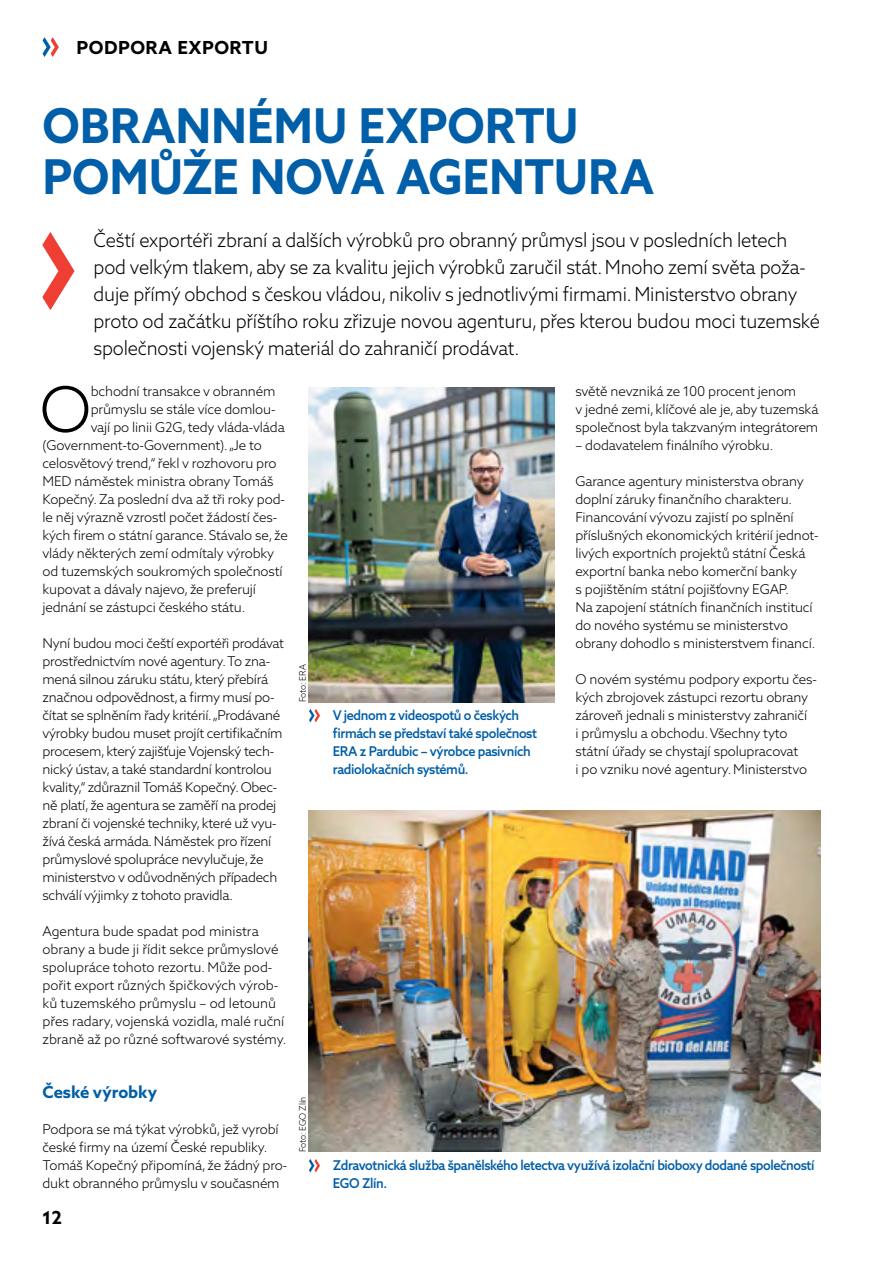
<style>
.page{position:relative;width:893px;height:1263px;background:#fff}
.page>*{position:absolute;margin:0;border:0;box-sizing:border-box;transform-origin:0 0}
.t1{font:300 63.15px "Azo Sans 2";color:#000}
.t2{font:700 48px/51px "Azo Sans 2";letter-spacing:-.005em;color:#005fa8;scale:.95 1}
.t3{font:300 19.5px/27px "Azo Sans 2";letter-spacing:-.01em;color:#000;scale:.95 1}
.t4{font:700 18px "Azo Sans 2";letter-spacing:.025em;color:#000}
.t5{font:700 16.5px "Azo Sans 2";color:#005fa8}
.t6{font:300 13.5px/18px "Azo Sans 2";letter-spacing:-.01em;color:#000}
.t7{font:500 13.5px/18px "Azo Sans 2";letter-spacing:-.03em;color:#005fa8;scale:.95 1}
.t8{font:300 9px "Azo Sans 2";letter-spacing:-.01em;color:#000;scale:.95 1}
</style>
<div class="page">
<svg style="left:43px;top:37px;width:16px;height:20px"></svg>
<svg style="left:42px;top:232px;width:32px;height:78px"></svg>
<img style="left:309px;top:388px;width:245px;height:314px">
<img style="left:309px;top:810px;width:512px;height:342px">
<svg style="left:309px;top:709px;width:11px;height:13px"></svg>
<svg style="left:309px;top:1159px;width:11px;height:13px"></svg>
<h3 class="t4" style="left:77px;top:37px;width:191px">PODPORA EXPORTU</h3>
<h2 class="t2" style="left:43px;top:101px;width:646px">OBRANNÉMU EXPORTU<br>POMŮŽE NOVÁ AGENTURA</h2>
<p class="t3" style="left:94px;top:227px;width:766px">Čeští exportéři zbraní a dalších výrobků pro obranný průmysl jsou v posledních letech pod velkým tlakem, aby se za kvalitu jejich výrobků zaručil stát. Mnoho zemí světa poža&shy;duje přímý obchod s českou vládou, nikoliv s jednotlivými firmami. Ministerstvo obrany proto od začátku příštího roku zřizuje novou agenturu, přes kterou budou moci tuzemské společnosti vojenský materiál do zahraničí prodávat.</p>
<h1 class="t1" style="left:39px;top:372px;width:53px">O</h1>
<p class="t6" style="left:91px;top:382px;width:186px">bchodní transakce v obranném</p>
<p class="t6" style="left:575px;top:382px;width:244px">světě nevzniká ze 100 procent jenom<br>v jedné zemi, klíčové ale je, aby tuzemská společnost byla takzvaným integrátorem</p>
<p class="t6" style="left:575px;top:436px;width:199px">– dodavatelem finálního výrobku.</p>
<p class="t6" style="left:575px;top:472px;width:245px">Garance agentury ministerstva obrany doplní záruky finančního charakteru.<br>Financování vývozu zajistí po splnění příslušných ekonomických kritérií jednot&shy;livých exportních projektů státní Česká exportní banka nebo komerční banky<br>s pojištěním státní pojišťovny EGAP.<br>Na zapojení státních finančních institucí do nového systému se ministerstvo obrany dohodlo s ministerstvem financí.</p>
<p class="t6" style="left:575px;top:670px;width:243px">O novém systému podpory exportu čes&shy;kých zbrojovek zástupci rezortu obrany zároveň jednali s ministerstvy zahraničí<br>i průmyslu a obchodu. Všechny tyto státní úřady se chystají spolupracovat<br>i po vzniku nové agentury. Ministerstvo</p>
<p class="t6" style="left:91px;top:400px;width:186px">průmyslu se stále více domlou-</p>
<p class="t6" style="left:91px;top:418px;width:196px">vají po linii G2G, tedy vláda-vláda</p>
<p class="t6" style="left:43px;top:436px;width:221px">(Government-to-Government). „Je to</p>
<p class="t6" style="left:43px;top:454px;width:236px">celosvětový trend,“ řekl v rozhovoru pro</p>
<p class="t6" style="left:43px;top:472px;width:232px">MED náměstek ministra obrany Tomáš</p>
<p class="t6" style="left:43px;top:490px;width:244px">Kopečný. Za poslední dva až tři roky pod-</p>
<p class="t6" style="left:43px;top:508px;width:236px">le něj výrazně vzrostl počet žádostí čes-</p>
<p class="t6" style="left:43px;top:526px;width:247px">kých firem o státní garance. Stávalo se, že</p>
<p class="t6" style="left:43px;top:544px;width:233px">vlády některých zemí odmítaly výrobky</p>
<p class="t6" style="left:43px;top:562px;width:242px">od tuzemských soukromých společností</p>
<p class="t6" style="left:43px;top:580px;width:215px">kupovat a dávaly najevo, že preferují</p>
<p class="t6" style="left:43px;top:598px;width:204px">jednání se zástupci českého státu.</p>
<p class="t6" style="left:43px;top:634px;width:243px">Nyní budou moci čeští exportéři prodávat prostřednictvím nové agentury. To zna&shy;mená silnou záruku státu, který přebírá značnou odpovědnost, a firmy musí po&shy;čítat se splněním řady kritérií. „Prodávané výrobky budou muset projít certifikačním procesem, který zajišťuje Vojenský tech&shy;nický ústav, a také standardní kontrolou kvality,“ zdůraznil Tomáš Kopečný. Obec&shy;ně platí, že agentura se zaměří na prodej zbraní či vojenské techniky, které už vyu&shy;žívá česká armáda. Náměstek pro řízení průmyslové spolupráce nevylučuje, že ministerstvo v odůvodněných případech schválí výjimky z tohoto pravidla.</p>
<p class="t6" style="left:43px;top:922px;width:245px">Agentura bude spadat pod ministra obrany a bude ji řídit sekce průmyslové spolupráce tohoto rezortu. Může pod&shy;pořit export různých špičkových výrob&shy;ků tuzemského průmyslu – od letounů přes radary, vojenská vozidla, malé ruční zbraně až po různé softwarové systémy.</p>
<p class="t5" style="left:43px;top:1082px;width:116px">České výrobky</p>
<p class="t6" style="left:43px;top:1120px;width:246px">Podpora se má týkat výrobků, jež vyrobí české firmy na území České republiky.<br>Tomáš Kopečný připomíná, že žádný pro&shy;dukt obranného průmyslu v současném</p>
<p class="t8" style="left:297px;top:702px;width:41px;rotate:-90deg">Foto: ERA</p>
<p class="t7" style="left:333px;top:706px;width:216px">V jednom z videospotů o českých firmách se představí také společnost<br>ERA z Pardubic – výrobce pasivních radiolokačních systémů.</p>
<p class="t8" style="left:297px;top:1152px;width:60px;rotate:-90deg">Foto: EGO Zlín</p>
<p class="t7" style="left:333px;top:1156px;width:508px">Zdravotnická služba španělského letectva využívá izolační bioboxy dodané společností<br>EGO Zlín.</p>
<h3 class="t4" style="left:43px;top:1207px;width:21px">12</h3>
</div>
